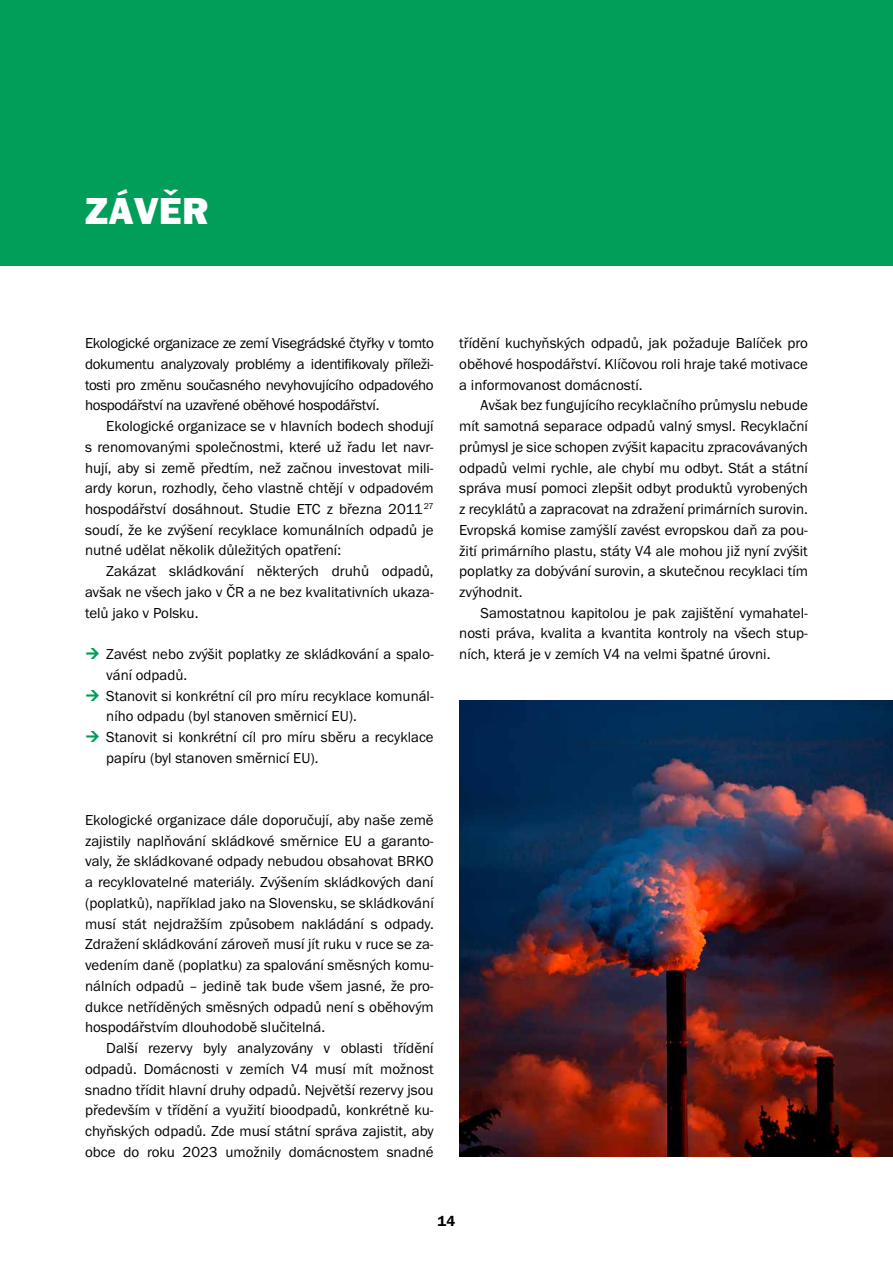
<style>
.page{position:relative;width:893px;height:1263px;background:#fff}
.page>*{position:absolute;margin:0;border:0;box-sizing:border-box;transform-origin:0 0}
.t1{font:39px "Franklin Got Itc TOT Hea";letter-spacing:.015em;color:#fff}
.t2{font:15px/20.7px "Franklin Got Itc TOT Boo";color:#000;text-align:justify}
.t3{font:15px "Franklin Got Itc TOT Dem";color:#000}
</style>
<div class="page">
<div style="left:0;top:0;width:893px;height:265px;background:#009e59"></div>
<img style="left:459px;top:701px;width:434px;height:456px">
<h1 class="t1" style="left:85px;top:188px;width:125px">ZÁVĚR</h1>
<p class="t2" style="left:85px;top:333px;width:350px">Ekologické organizace ze zemí Visegrádské čtyřky v tomto dokumentu analyzovaly problémy a identifikovaly příleži&shy;tosti pro změnu současného nevyhovujícího odpadového hospodářství na uzavřené oběhové hospodářství.</p>
<p class="t2" style="left:85px;top:416px;width:350px;text-indent:21px">Ekologické organizace se v hlavních bodech shodují s renomovanými společnostmi, které už řadu let navr&shy;hují, aby si země předtím, než začnou investovat mili&shy;ardy korun, rozhodly, čeho vlastně chtějí v odpadovém hospodářství dosáhnout. Studie ETC z března 2011<sup>27 </sup>soudí, že ke zvýšení recyklace komunálních odpadů je nutné udělat několik důležitých opatření:</p>
<p class="t2" style="left:85px;top:561px;width:350px;text-indent:21px">Zakázat skládkování některých druhů odpadů, avšak ne všech jako v ČR a ne bez kvalitativních ukaza&shy;telů jako v Polsku.</p>
<p class="t2" style="left:106px;top:644px;width:329px;text-align:left">Zavést nebo zvýšit poplatky ze skládkování a spalo&shy;vání odpadů.<br>Stanovit si konkrétní cíl pro míru recyklace komunál&shy;ního odpadu (byl stanoven směrnicí EU).<br>Stanovit si konkrétní cíl pro míru sběru a recyklace papíru (byl stanoven směrnicí EU).</p>
<p class="t2" style="left:85px;top:810px;width:350px">Ekologické organizace dále doporučují, aby naše země zajistily naplňování skládkové směrnice EU a garanto&shy;valy, že skládkované odpady nebudou obsahovat BRKO a recyklovatelné materiály. Zvýšením skládkových daní (poplatků), například jako na Slovensku, se skládkování musí stát nejdražším způsobem nakládání s odpady.<br>Zdražení skládkování zároveň musí jít ruku v ruce se za&shy;vedením daně (poplatku) za spalování směsných komu&shy;nálních odpadů – jedině tak bude všem jasné, že pro&shy;dukce netříděných směsných odpadů není s oběhovým hospodářstvím dlouhodobě slučitelná.</p>
<p class="t2" style="left:85px;top:1038px;width:350px;text-indent:21px">Další rezervy byly analyzovány v oblasti třídění odpadů. Domácnosti v zemích V4 musí mít možnost snadno třídit hlavní druhy odpadů. Největší rezervy jsou především v třídění a využití bioodpadů, konkrétně ku&shy;chyňských odpadů. Zde musí státní správa zajistit, aby obce do roku 2023 umožnily domácnostem snadné</p>
<p class="t2" style="left:459px;top:333px;width:350px">třídění kuchyňských odpadů, jak požaduje Balíček pro oběhové hospodářství. Klíčovou roli hraje také motivace a informovanost domácností.</p>
<p class="t2" style="left:459px;top:395px;width:350px;text-indent:21px">Avšak bez fungujícího recyklačního průmyslu nebude mít samotná separace odpadů valný smysl. Recyklační průmysl je sice schopen zvýšit kapacitu zpracovávaných odpadů velmi rychle, ale chybí mu odbyt. Stát a státní správa musí pomoci zlepšit odbyt produktů vyrobených z recyklátů a zapracovat na zdražení primárních surovin.<br>Evropská komise zamýšlí zavést evropskou daň za pou&shy;žití primárního plastu, státy V4 ale mohou již nyní zvýšit poplatky za dobývání surovin, a skutečnou recyklaci tím zvýhodnit.</p>
<p class="t2" style="left:459px;top:603px;width:350px;text-indent:21px">Samostatnou kapitolou je pak zajištění vymahatel&shy;nosti práva, kvalita a kvantita kontroly na všech stup&shy;ních, která je v zemích V4 na velmi špatné úrovni.</p>
<p class="t3" style="left:438px;top:1213px;width:19px">14</p>
</div>
